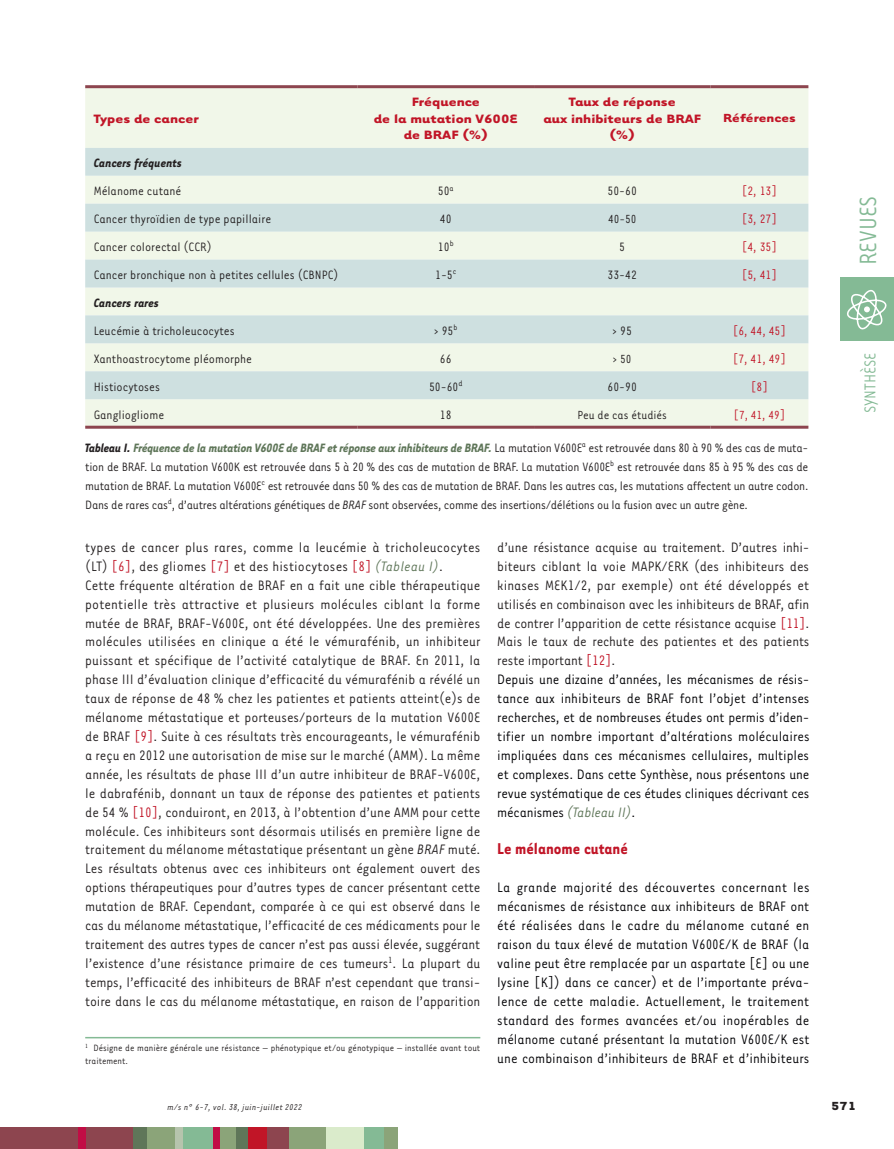
<style>
.page{position:relative;width:894px;height:1149px;background:#fff}
.page>*{position:absolute;margin:0;border:0;box-sizing:border-box;transform-origin:0 0}
.t1{font:27px "Tarzana Narrow";color:#84ba95}
.t2{font:700 18px "Tarzana Narrow";color:#c11527}
.t3{font:18px "Tarzana Narrow";color:#84ba95}
.t4{font:15.75px/18.9px "Tarzana Narrow";color:#231f20}
.t5{font:15.75px/18.9px "Tarzana Narrow";letter-spacing:-.01em;color:#000004}
.t6{font:13.95px/18.9px "Tarzana Narrow";color:#231f20;text-align:justify}
.t7{font:700 13.95px/16.8px "Tarzana Wide";color:#c11527;text-align:center}
.t8{font:13.95px "Tarzana Narrow";color:#c11527}
.t9{font:italic 700 13.95px "Tarzana Narrow";color:#231f20}
.t10{font:13.5px "Tarzana Narrow";color:#231f20}
.t11{font:700 13.5px "Tarzana Wide";color:#c11527}
.t12{font:13.5px "Tarzana Narrow";color:#c11527}
.t13{font:700 13.5px "Tarzana Wide";color:#231f20}
.t14{font:10.5px/12.6px "Tarzana Narrow";color:#231f20}
.t15{font:italic 9.75px "Tarzana Narrow";letter-spacing:.025em;color:#231f20}
.s1{font-size:13.95px}
.s2{font-weight:700;font-style:italic}
.s3{font-weight:700;font-style:italic;color:#5f7659}
.s4{font-style:italic}
.s5{color:#c11527}
.s6{font-style:italic;color:#5f7659}
.s7{color:#231f20}
</style>
<div class="page">
<div style="left:840px;top:277px;width:53px;height:63px;background:#84ba95"></div>
<svg style="left:847px;top:290px;width:39px;height:39px"></svg>
<div style="left:0;top:1127px;width:134px;height:21px;background:#8d454f"></div>
<div style="left:235px;top:1127px;width:13px;height:21px;background:#5f7659"></div>
<div style="left:78px;top:1127px;width:7px;height:21px;background:#c10d45"></div>
<div style="left:133px;top:1127px;width:22px;height:21px;background:#5f7659"></div>
<div style="left:147px;top:1127px;width:30px;height:21px;background:#8ba479"></div>
<div style="left:175px;top:1127px;width:9px;height:21px;background:#b6c4ad"></div>
<div style="left:183px;top:1127px;width:30px;height:21px;background:#84ba95"></div>
<div style="left:217px;top:1127px;width:19px;height:21px;background:#8ba479"></div>
<div style="left:213px;top:1127px;width:6px;height:21px;background:#c10d45"></div>
<div style="left:248px;top:1127px;width:27px;height:21px;background:#c11527"></div>
<div style="left:287px;top:1127px;width:39px;height:21px;background:#8ba479"></div>
<div style="left:267px;top:1127px;width:21px;height:21px;background:#8d454f"></div>
<div style="left:326px;top:1127px;width:38px;height:21px;background:#daebcb"></div>
<div style="left:364px;top:1127px;width:20px;height:21px;background:#84ba95"></div>
<div style="left:383px;top:1127px;width:14px;height:21px;background:#8ba479"></div>
<hr style="left:85px;top:1036px;width:395px;height:2px;background:#84ba95">
<div style="left:85px;top:88px;width:723px;height:337px;background:#f1f7e9"></div>
<svg style="left:85px;top:148px;width:723px;height:251px;background:#ddeae4"></svg>
<hr style="left:85px;top:85px;width:272px;height:3px;background:#8d454f">
<hr style="left:357px;top:85px;width:177px;height:3px;background:#8d454f">
<hr style="left:534px;top:85px;width:176px;height:3px;background:#8d454f">
<hr style="left:710px;top:85px;width:98px;height:3px;background:#8d454f">
<hr style="left:85px;top:425px;width:272px;height:3px;background:#8d454f">
<hr style="left:357px;top:425px;width:177px;height:3px;background:#8d454f">
<hr style="left:534px;top:425px;width:176px;height:3px;background:#8d454f">
<hr style="left:710px;top:425px;width:98px;height:3px;background:#8d454f">
<p class="t7" style="left:94px;top:109px;width:106px">Types de cancer</p>
<p class="t7" style="left:373px;top:92px;width:145px">Fréquence<br>de la mutation V600E de BRAF (%)</p>
<p class="t7" style="left:543px;top:92px;width:159px">Taux de réponse<br>aux inhibiteurs de BRAF (%)</p>
<p class="t11" style="left:722px;top:109px;width:74px">Références</p>
<p class="t9" style="left:94px;top:154px;width:90px">Cancers fréquents</p>
<p class="t6" style="left:94px;top:181px;width:89px">Mélanome cutané</p>
<p class="t6" style="left:437px;top:181px;width:17px">50<sup>a</sup></p>
<p class="t6" style="left:607px;top:181px;width:31px">50-60</p>
<p class="t8" style="left:741px;top:182px;width:37px">[2, 13]</p>
<p class="t6" style="left:94px;top:209px;width:179px">Cancer thyroïdien de type papillaire</p>
<p class="t6" style="left:440px;top:209px;width:13px">40</p>
<p class="t10" style="left:607px;top:211px;width:30px">40-50</p>
<p class="t8" style="left:741px;top:210px;width:37px">[3, 27]</p>
<p class="t6" style="left:94px;top:237px;width:120px">Cancer colorectal (CCR)</p>
<p class="t6" style="left:438px;top:237px;width:17px">10<sup>b</sup></p>
<p class="t6" style="left:619px;top:237px;width:7px">5</p>
<p class="t8" style="left:741px;top:238px;width:37px">[4, 35]</p>
<p class="t6" style="left:94px;top:265px;width:246px">Cancer bronchique non à petites cellules (CBNPC)</p>
<p class="t6" style="left:435px;top:265px;width:23px">1-5<sup>c</sup></p>
<p class="t6" style="left:607px;top:265px;width:31px">33-42</p>
<p class="t8" style="left:741px;top:266px;width:37px">[5, 41]</p>
<p class="t9" style="left:94px;top:294px;width:67px">Cancers rares</p>
<p class="t6" style="left:94px;top:320px;width:142px">Leucémie à tricholeucocytes</p>
<p class="t6" style="left:434px;top:320px;width:25px">&gt; 95<sup>b</sup></p>
<p class="t6" style="left:612px;top:320px;width:21px">&gt; 95</p>
<p class="t8" style="left:732px;top:322px;width:55px">[6, 44, 45]</p>
<p class="t6" style="left:94px;top:348px;width:160px">Xanthoastrocytome pléomorphe</p>
<p class="t6" style="left:440px;top:348px;width:13px">66</p>
<p class="t10" style="left:612px;top:350px;width:20px">&gt; 50</p>
<p class="t8" style="left:732px;top:350px;width:55px">[7, 41, 49]</p>
<p class="t6" style="left:94px;top:376px;width:68px">Histiocytoses</p>
<p class="t6" style="left:429px;top:376px;width:35px">50-60<sup>d</sup></p>
<p class="t6" style="left:607px;top:376px;width:31px">60-90</p>
<p class="t8" style="left:750px;top:378px;width:19px">[8]</p>
<p class="t6" style="left:94px;top:404px;width:72px">Gangliogliome</p>
<p class="t6" style="left:440px;top:404px;width:13px">18</p>
<p class="t10" style="left:577px;top:406px;width:91px">Peu de cas étudiés</p>
<p class="t12" style="left:733px;top:406px;width:53px">[7, 41, 49<span class="s1">]</span></p>
<p class="t6" style="left:85px;top:437px;width:724px"><span class="s2">Tableau I.</span> <span class="s3">Fréquence de la mutation V600E de BRAF et réponse aux inhibiteurs de BRAF.</span> La mutation V600E<sup>a</sup> est retrouvée dans 80 à 90 % des cas de muta&shy;tion de BRAF. La mutation V600K est retrouvée dans 5 à 20 % des cas de mutation de BRAF. La mutation V600E<sup>b</sup> est retrouvée dans 85 à 95 % des cas de mutation de BRAF. La mutation V600E<sup>c</sup> est retrouvée dans 50 % des cas de mutation de BRAF. Dans les autres cas, les mutations affectent un autre codon.<br>Dans de rares cas<sup>d</sup>, d’autres altérations génétiques de <span class="s4">BRAF</span> sont observées, comme des insertions/délétions ou la fusion avec un autre gène.</p>
<p class="t4" style="left:85px;top:537px;width:397px">types de cancer plus rares, comme la leucémie à tricholeucocytes (LT) <span class="s5">[6]</span>, des gliomes <span class="s5">[7]</span> et des histiocytoses <span class="s5">[8]</span> <span class="s6">(Tableau I)</span>.<br>Cette fréquente altération de BRAF en a fait une cible thérapeutique potentielle très attractive et plusieurs molécules ciblant la forme mutée de BRAF, BRAF-V600E, ont été développées. Une des premières molécules utilisées en clinique a été le vémurafénib, un inhibiteur puissant et spécifique de l’activité catalytique de BRAF. En 2011, la phase III d’évaluation clinique d’efficacité du vémurafénib a révélé un taux de réponse de 48 % chez les patientes et patients atteint(e)s de mélanome métastatique et porteuses/porteurs de la mutation V600E de BRAF <span class="s5">[9]</span>. Suite à ces résultats très encourageants, le vémurafénib a reçu en 2012 une autorisation de mise sur le marché (AMM). La même année, les résultats de phase III d’un autre inhibiteur de BRAF-V600E, le dabrafénib, donnant un taux de réponse des patientes et patients de 54 % <span class="s5">[10]</span>, conduiront, en 2013, à l’obtention d’une AMM pour cette molécule. Ces inhibiteurs sont désormais utilisés en première ligne de traitement du mélanome métastatique présentant un gène <span class="s4">BRAF</span> muté.<br>Les résultats obtenus avec ces inhibiteurs ont également ouvert des options thérapeutiques pour d’autres types de cancer présentant cette mutation de BRAF. Cependant, comparée à ce qui est observé dans le cas du mélanome métastatique, l’efficacité de ces médicaments pour le traitement des autres types de cancer n’est pas aussi élevée, suggérant l’existence d’une résistance primaire de ces tumeurs<sup>1</sup>. La plupart du temps, l’efficacité des inhibiteurs de BRAF n’est cependant que transi&shy;toire dans le cas du mélanome métastatique, en raison de l’apparition</p>
<p class="t14" style="left:85px;top:1041px;width:396px"><sup>1</sup> Désigne de manière générale une résistance – phénotypique et/ou génotypique – installée avant tout traitement.</p>
<p class="t5" style="left:497px;top:537px;width:314px"><span class="s7">d’une résistance acquise au traitement. D’autres inhi&shy;biteurs ciblant la voie MAPK/ERK (des inhibiteurs des kinases MEK1/2, par exemple) ont été développés et utilisés en combinaison avec les inhibiteurs de BRAF, afin de contrer l’apparition de cette résistance acquise</span> <span class="s5">[11]</span><span class="s7">.<br>Mais le taux de rechute des patientes et des patients reste important</span> <span class="s5">[12]</span><span class="s7">.<br></span>Depuis une dizaine d’années, les mécanismes de résis&shy;tance aux inhibiteurs de BRAF font l’objet d’intenses recherches, et de nombreuses études ont permis d’iden&shy;tifier un nombre important d’altérations moléculaires impliquées dans ces mécanismes cellulaires, multiples et complexes. Dans cette Synthèse, nous présentons une revue systématique de ces études cliniques décrivant ces mécanismes <span class="s6">(Tableau II)</span>.</p>
<p class="t2" style="left:497px;top:837px;width:132px">Le mélanome cutané</p>
<p class="t5" style="left:497px;top:877px;width:314px;text-align:justify">La grande majorité des découvertes concernant les mécanismes de résistance aux inhibiteurs de BRAF ont été réalisées dans le cadre du mélanome cutané en raison du taux élevé de mutation V600E/K de BRAF (la valine peut être remplacée par un aspartate [E] ou une lysine [K]) dans ce cancer) et de l’importante préva&shy;lence de cette maladie. Actuellement, le traitement standard des formes avancées et/ou inopérables de mélanome cutané présentant la mutation V600E/K est une combinaison d’inhibiteurs de BRAF et d’inhibiteurs</p>
<h1 class="t1" style="left:851px;top:265px;width:71px;rotate:-90deg">REVUES</h1>
<p class="t3" style="left:858px;top:413px;width:62px;rotate:-90deg">SYNTHÈSE</p>
<p class="t15" style="left:167px;top:1100px;width:136px">m/s n° 6-7, vol. 38, juin-juillet 2022</p>
<p class="t13" style="left:830px;top:1097px;width:26px">571</p>
</div>
